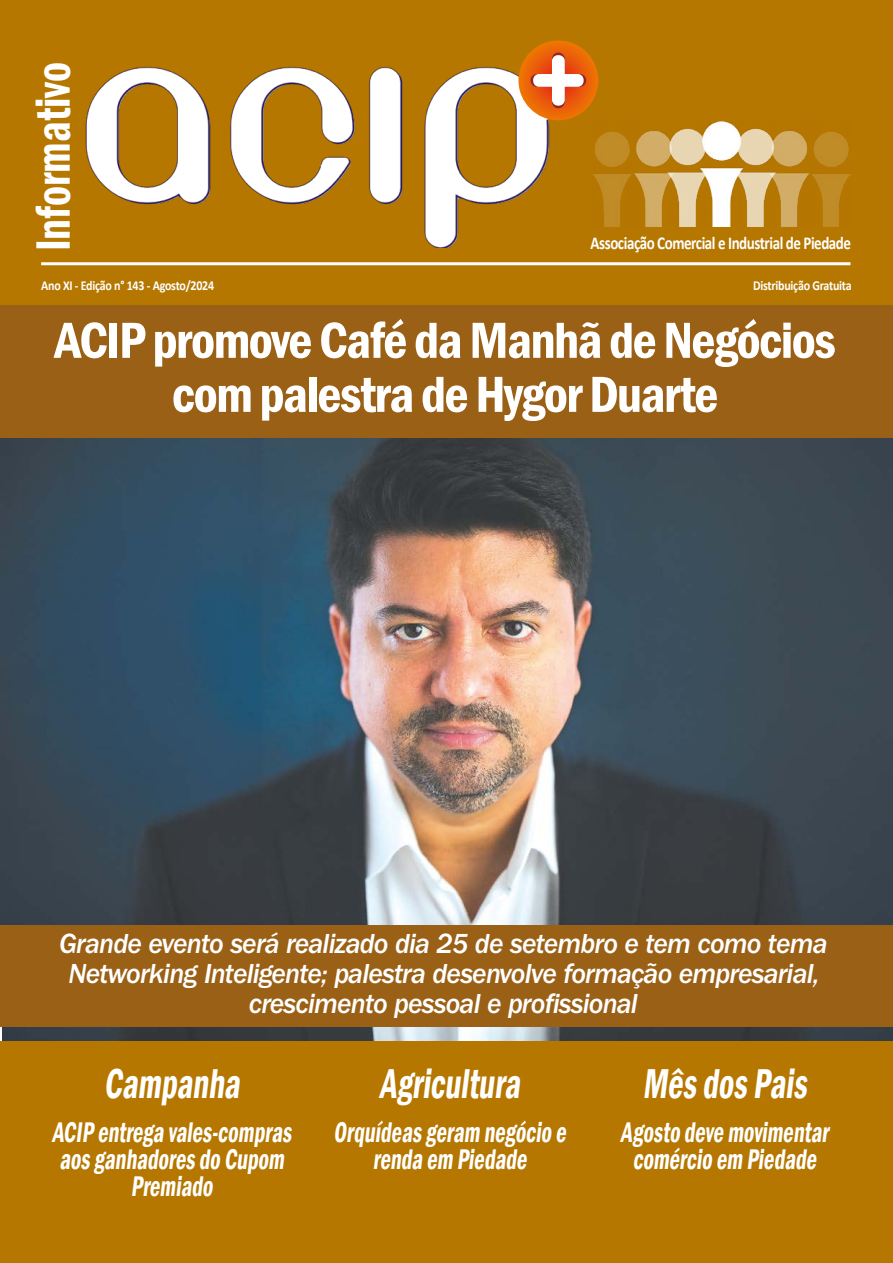
<style>
.page{position:relative;width:893px;height:1263px;background:#fff}
.page>*{position:absolute;margin:0;border:0;box-sizing:border-box;transform-origin:0 0}
.t1{font:600 condensed 52.5px/54px "Franklin Gothic";letter-spacing:-.03em;color:#fff;text-align:center}
.t2{font:600 condensed 49.65px "Franklin Gothic";color:#fff;scale:.88 1}
.t3{font:600 condensed 42.9px "Franklin Gothic";color:#fff;scale:.77 1}
.t4{font:600 condensed 29.25px/27px "Franklin Gothic";color:#fff;text-align:center;scale:.77 1}
.t5{font:28.5px/30px "ITC Franklin Gothic Std Med It";letter-spacing:-.03em;color:#fff;text-align:center}
.t6{font:700 18.15px "Calibri";letter-spacing:-.03em;color:#fff;scale:.83 1}
.t7{font:700 13.65px "Calibri";letter-spacing:-.02em;color:#fff;scale:.88 1}
</style>
<div class="page">
<img style="left:2px;top:1026px;width:891px;height:16px">
<img style="left:0;top:438px;width:893px;height:487px">
<div style="left:0;top:1042px;width:893px;height:221px;background:#b57700"></div>
<div style="left:0;top:0;width:893px;height:307px;background:#b57700"></div>
<img style="left:85px;top:67px;width:465px;height:180px">
<svg style="left:518px;top:40px;width:80px;height:80px;background:#eb6e06"></svg>
<svg style="left:531px;top:53px;width:55px;height:55px;background:#ed8f62"></svg>
<hr style="left:41px;top:262px;width:809px;height:3px;background:#fff">
<img style="left:592px;top:122px;width:258px;height:104px">
<div style="left:0;top:305px;width:893px;height:133px;background:#9a6016"></div>
<div style="left:0;top:925px;width:893px;height:101px;background:#9a6016"></div>
<h2 class="t2" style="left:20px;top:251px;width:216px;rotate:-90deg">Informativo</h2>
<p class="t7" style="left:41px;top:276px;width:198px">Ano XI - Edição n° 143 - Agosto/2024</p>
<p class="t7" style="left:753px;top:276px;width:114px">Distribuição Gratuita</p>
<p class="t6" style="left:591px;top:230px;width:315px">Associação Comercial e Industrial de Piedade</p>
<h1 class="t1" style="left:55px;top:313px;width:783px">ACIP promove Café da Manhã de Negócios com palestra de Hygor Duarte</h1>
<p class="t5" style="left:59px;top:929px;width:770px">Grande evento será realizado dia 25 de setembro e tem como tema<br>Networking Inteligente; palestra desenvolve formação empresarial, crescimento pessoal e profissional</p>
<h3 class="t3" style="left:104px;top:1054px;width:187px">Campanha</h3>
<p class="t4" style="left:52px;top:1118px;width:318px">ACIP entrega vales-compras aos ganhadores do Cupom<br>Premiado</p>
<h3 class="t3" style="left:379px;top:1054px;width:193px">Agricultura</h3>
<p class="t4" style="left:334px;top:1118px;width:309px">Orquídeas geram negócio e renda em Piedade</p>
<h3 class="t3" style="left:642px;top:1054px;width:223px">Mês dos Pais</h3>
<p class="t4" style="left:621px;top:1118px;width:278px">Agosto deve movimentar comércio em Piedade</p>
</div>
